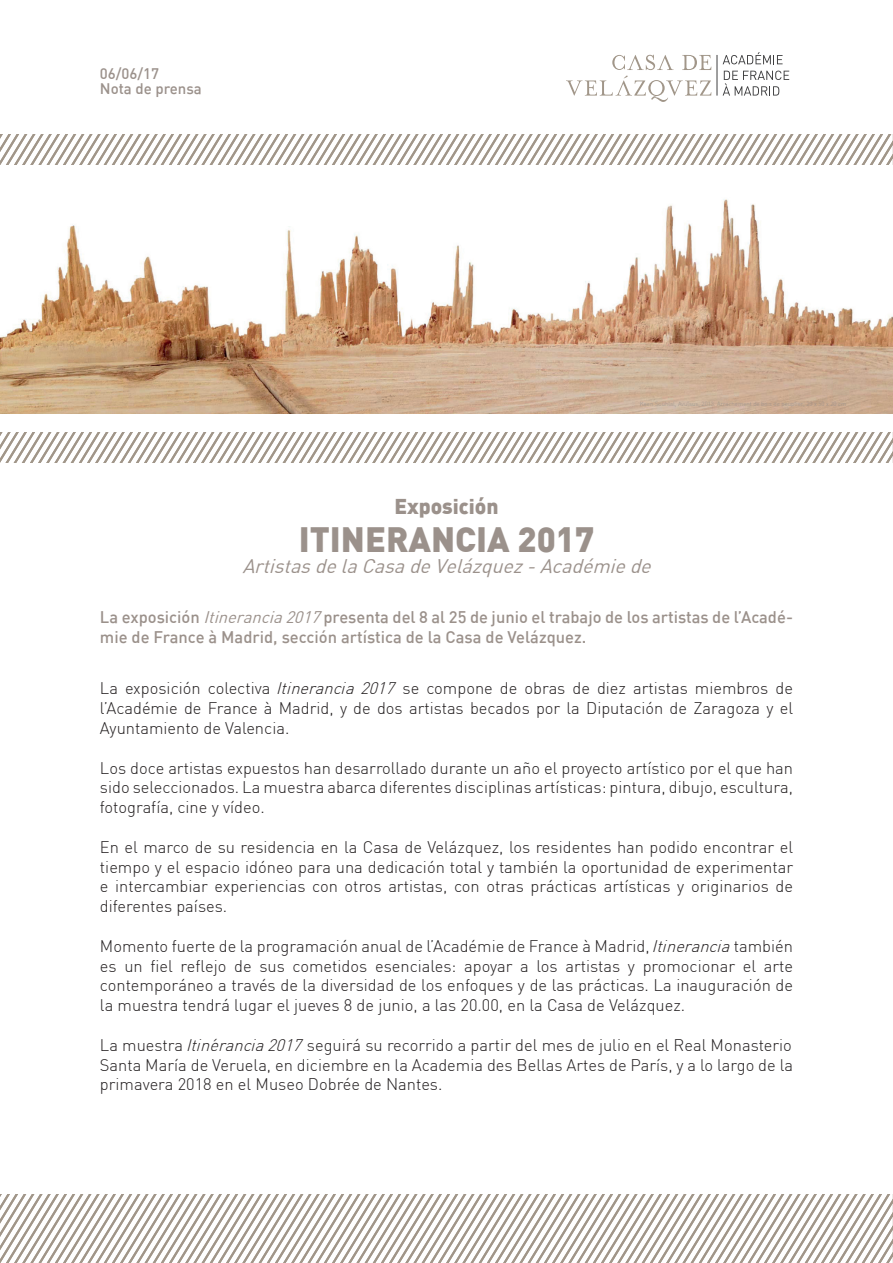
<style>
.page{position:relative;width:893px;height:1263px;background:#fff}
.page>*{position:absolute;margin:0;border:0;box-sizing:border-box;transform-origin:0 0}
.t1{font:900 34.5px "DIN";color:#9b918b}
.t2{font:900 21px "DIN";color:#9b918b}
.t3{font:italic 19.5px "DIN";color:#9b918b}
.t4{font:300 16.5px/19.8px "DIN";color:#231f20;text-align:justify}
.t5{font:500 16.5px/19.8px "DIN";color:#9b918b}
.t6{font:500 15px "DIN";color:#9b918b}
.s1{font-weight:400;font-style:italic}
.s2{font-style:italic}
</style>
<div class="page">
<svg style="left:0;top:135px;width:892px;height:30px"></svg>
<svg style="left:0;top:432px;width:892px;height:31px"></svg>
<svg style="left:0;top:1195px;width:892px;height:68px"></svg>
<svg style="left:682px;top:55px;width:29px;height:15px"></svg>
<svg style="left:612px;top:55px;width:62px;height:15px"></svg>
<svg style="left:723px;top:52px;width:60px;height:12px"></svg>
<svg style="left:723px;top:71px;width:66px;height:25px"></svg>
<hr style="left:716px;top:55px;width:1px;height:41px;background:#3e3e3f">
<svg style="left:566px;top:76px;width:145px;height:26px"></svg>
<img style="left:0;top:199px;width:893px;height:214px">
<p class="t6" style="left:100px;top:64px;width:61px">06/06/17</p>
<p class="t6" style="left:100px;top:79px;width:103px">Nota de prensa</p>
<p class="t2" style="left:394px;top:493px;width:106px">Exposición</p>
<h1 class="t1" style="left:299px;top:516px;width:297px">ITINERANCIA 2017</h1>
<p class="t3" style="left:242px;top:554px;width:410px">Artistas de la Casa de Velázquez - Académie de</p>
<p class="t5" style="left:100px;top:607px;width:695px">La exposición <span class="s1">Itinerancia 2017</span> presenta del 8 al 25 de junio el trabajo de los artistas de l’Acadé&shy;mie de France à Madrid, sección artística de la Casa de Velázquez.</p>
<p class="t4" style="left:100px;top:678px;width:695px">La exposición colectiva <span class="s2">Itinerancia 2017</span> se compone de obras de diez artistas miembros de l’Académie de France à Madrid, y de dos artistas becados por la Diputación de Zaragoza y el Ayuntamiento de Valencia.</p>
<p class="t4" style="left:100px;top:757px;width:695px">Los doce artistas expuestos han desarrollado durante un año el proyecto artístico por el que han sido seleccionados. La muestra abarca diferentes disciplinas artísticas: pintura, dibujo, escultura, fotografía, cine y vídeo.</p>
<p class="t4" style="left:100px;top:837px;width:695px">En el marco de su residencia en la Casa de Velázquez, los residentes han podido encontrar el tiempo y el espacio idóneo para una dedicación total y también la oportunidad de experimentar e intercambiar experiencias con otros artistas, con otras prácticas artísticas y originarios de diferentes países.</p>
<p class="t4" style="left:100px;top:936px;width:695px">Momento fuerte de la programación anual de l’Académie de France à Madrid, <span class="s2">Itinerancia</span> también es un fiel reflejo de sus cometidos esenciales: apoyar a los artistas y promocionar el arte contemporáneo a través de la diversidad de los enfoques y de las prácticas. La inauguración de la muestra tendrá lugar el jueves 8 de junio, a las 20.00, en la Casa de Velázquez.</p>
<p class="t4" style="left:100px;top:1035px;width:695px">La muestra <span class="s2">Itinérancia 2017</span> seguirá su recorrido a partir del mes de julio en el Real Monasterio Santa María de Veruela, en diciembre en la Academia des Bellas Artes de París, y a lo largo de la primavera 2018 en el Museo Dobrée de Nantes.</p>
</div>
